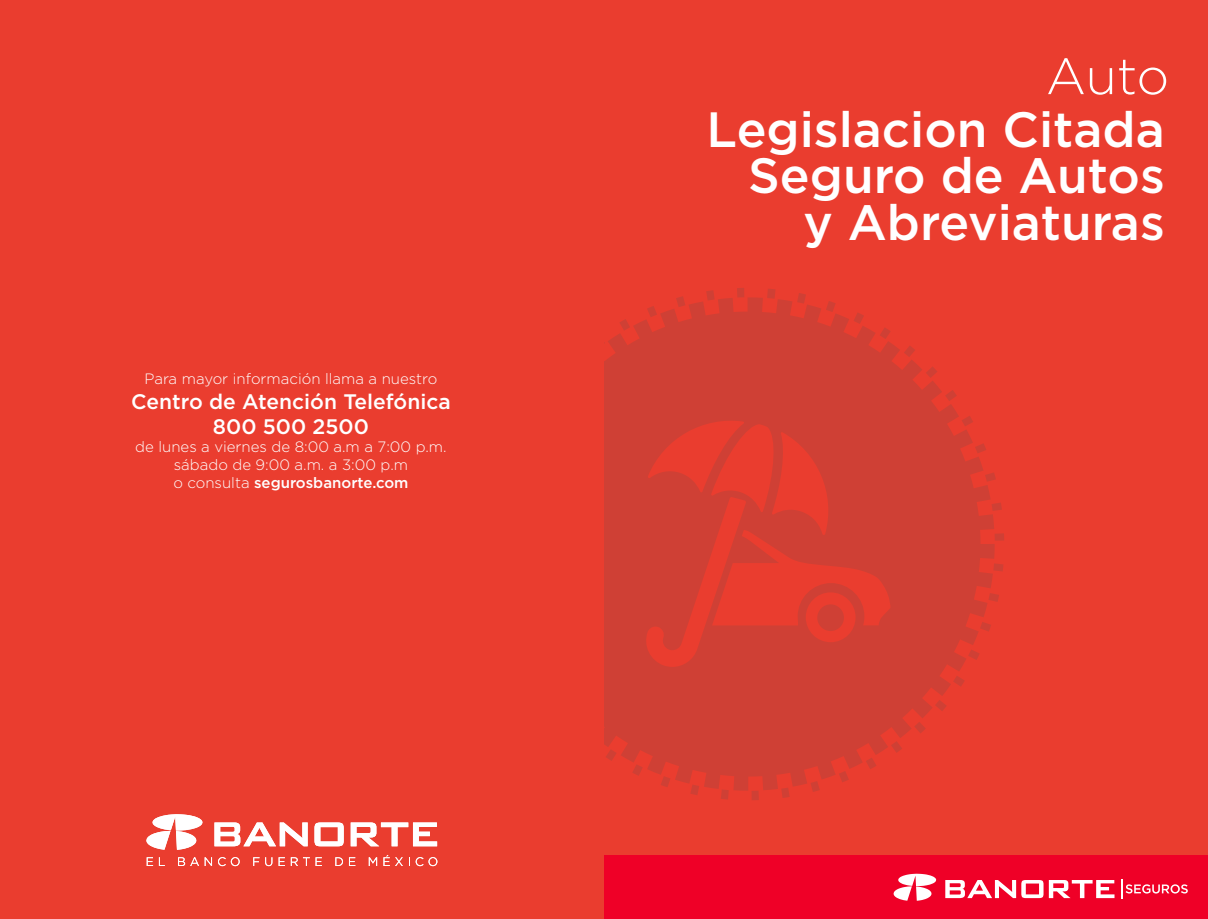
<style>
.page{position:relative;width:1208px;height:919px;background:#fff}
.page>*{position:absolute;margin:0;border:0;box-sizing:border-box;transform-origin:0 0}
.t1{font:300 51px "Gotham";color:#fff}
.t2{font:500 49.5px/46.5px "Gotham";color:#fff;text-align:right}
.t3{font:500 21px/25.2px "Gotham";color:#fff;text-align:center}
.t4{font:300 15px/18px "Gotham";color:#fff;text-align:center}
.s1{font-weight:500}
</style>
<div class="page">
<div style="left:0;top:0;width:1208px;height:918px;background:#ea3d2f"></div>
<svg style="left:604px;top:297px;width:390px;height:493px;fill:#cf4035"></svg>
<svg style="left:690px;top:784px;width:9px;height:11px"></svg>
<svg style="left:660px;top:776px;width:10px;height:11px"></svg>
<svg style="left:721px;top:789px;width:8px;height:10px"></svg>
<svg style="left:632px;top:764px;width:11px;height:11px"></svg>
<svg style="left:605px;top:749px;width:11px;height:12px"></svg>
<svg style="left:676px;top:296px;width:9px;height:11px"></svg>
<svg style="left:751px;top:791px;width:8px;height:9px"></svg>
<svg style="left:619px;top:319px;width:11px;height:11px"></svg>
<svg style="left:604px;top:335px;width:1px;height:12px"></svg>
<svg style="left:737px;top:288px;width:7px;height:9px"></svg>
<svg style="left:706px;top:290px;width:8px;height:10px"></svg>
<svg style="left:647px;top:306px;width:10px;height:11px"></svg>
<svg style="left:945px;top:390px;width:12px;height:11px"></svg>
<svg style="left:925px;top:366px;width:12px;height:12px"></svg>
<svg style="left:991px;top:502px;width:11px;height:9px"></svg>
<svg style="left:904px;top:345px;width:11px;height:12px"></svg>
<svg style="left:985px;top:472px;width:11px;height:9px"></svg>
<svg style="left:975px;top:443px;width:11px;height:10px"></svg>
<svg style="left:961px;top:415px;width:12px;height:11px"></svg>
<svg style="left:879px;top:327px;width:11px;height:12px"></svg>
<svg style="left:797px;top:293px;width:9px;height:10px"></svg>
<svg style="left:767px;top:289px;width:8px;height:10px"></svg>
<svg style="left:853px;top:312px;width:11px;height:12px"></svg>
<svg style="left:826px;top:301px;width:9px;height:11px"></svg>
<svg style="left:988px;top:593px;width:11px;height:9px"></svg>
<svg style="left:891px;top:741px;width:11px;height:11px"></svg>
<svg style="left:914px;top:721px;width:12px;height:12px"></svg>
<svg style="left:865px;top:757px;width:11px;height:12px"></svg>
<svg style="left:838px;top:770px;width:11px;height:12px"></svg>
<svg style="left:810px;top:781px;width:10px;height:11px"></svg>
<svg style="left:935px;top:699px;width:11px;height:12px"></svg>
<svg style="left:781px;top:787px;width:8px;height:11px"></svg>
<svg style="left:995px;top:533px;width:9px;height:7px"></svg>
<svg style="left:980px;top:621px;width:11px;height:10px"></svg>
<svg style="left:953px;top:675px;width:12px;height:11px"></svg>
<svg style="left:993px;top:563px;width:10px;height:8px"></svg>
<svg style="left:968px;top:649px;width:11px;height:11px"></svg>
<svg style="left:146px;top:814px;width:57px;height:35px"></svg>
<svg style="left:214px;top:822px;width:94px;height:24px"></svg>
<svg style="left:314px;top:822px;width:30px;height:24px"></svg>
<svg style="left:351px;top:822px;width:86px;height:24px"></svg>
<svg style="left:147px;top:857px;width:6px;height:8px"></svg>
<svg style="left:178px;top:857px;width:21px;height:8px"></svg>
<svg style="left:205px;top:857px;width:7px;height:8px"></svg>
<svg style="left:218px;top:857px;width:22px;height:9px"></svg>
<svg style="left:253px;top:857px;width:6px;height:8px"></svg>
<svg style="left:265px;top:857px;width:7px;height:9px"></svg>
<svg style="left:279px;top:857px;width:6px;height:8px"></svg>
<svg style="left:291px;top:857px;width:31px;height:8px"></svg>
<svg style="left:335px;top:857px;width:8px;height:8px"></svg>
<svg style="left:349px;top:857px;width:6px;height:8px"></svg>
<svg style="left:369px;top:857px;width:8px;height:8px"></svg>
<svg style="left:383px;top:855px;width:20px;height:10px"></svg>
<svg style="left:416px;top:857px;width:21px;height:9px"></svg>
<div style="left:604px;top:855px;width:604px;height:63px;background:#ef0027"></div>
<svg style="left:893px;top:873px;width:43px;height:27px"></svg>
<svg style="left:1121px;top:879px;width:66px;height:19px"></svg>
<svg style="left:945px;top:880px;width:169px;height:18px"></svg>
<p class="t4" style="left:144px;top:369px;width:294px">Para mayor información llama a nuestro</p>
<h3 class="t3" style="left:131px;top:388px;width:321px">Centro de Atención Telefónica<br>800 500 2500</h3>
<p class="t4" style="left:135px;top:437px;width:313px">de lunes a viernes de 8:00 a.m a 7:00 p.m. sábado de 9:00 a.m. a 3:00 p.m<br>o consulta <span class="s1">segurosbanorte.com</span></p>
<h1 class="t1" style="left:1045px;top:44px;width:125px">Auto</h1>
<h2 class="t2" style="left:706px;top:105px;width:460px">Legislacion Citada<br>Seguro de Autos y Abreviaturas</h2>
</div>
